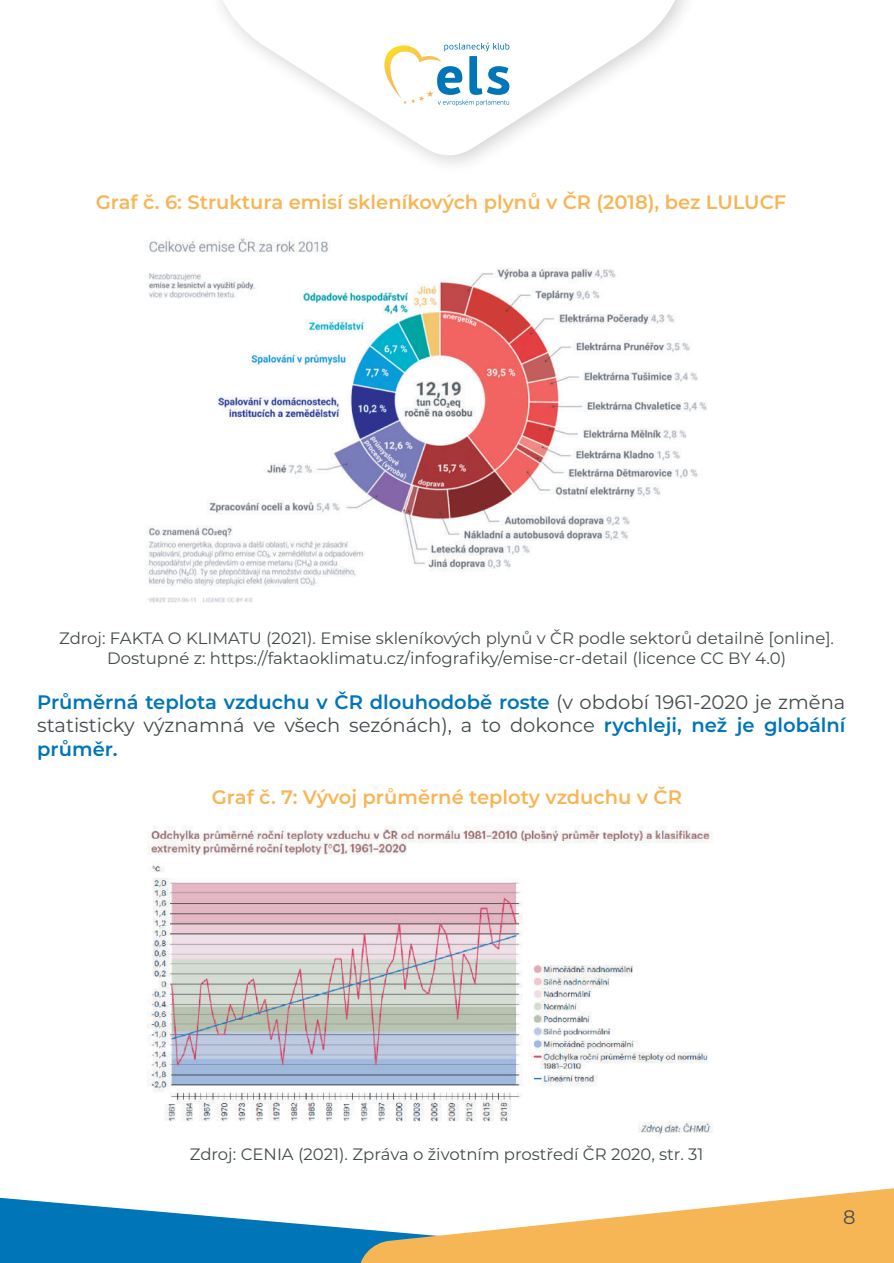
<style>
.page{position:relative;width:894px;height:1263px;background:#fff}
.page>*{position:absolute;margin:0;border:0;box-sizing:border-box;transform-origin:0 0}
.t1{font:19.5px/23.4px "Montserrat";color:#434b4c;text-align:justify}
.t2{font:600 19.5px "Montserrat";color:#f6b655}
.t3{font:16.5px/19.8px "Montserrat";color:#434b4c;text-align:center}
.s1{font-weight:600;color:#0075b7}
</style>
<div class="page">
<svg style="left:220px;top:0;width:460px;height:158px"></svg>
<svg style="left:379px;top:43px;width:130px;height:63px"></svg>
<img style="left:145px;top:238px;width:562px;height:365px">
<img style="left:147px;top:826px;width:566px;height:311px">
<svg style="left:0;top:1188px;width:894px;height:75px"></svg>
<p class="t2" style="left:96px;top:188px;width:692px">Graf č. 6: Struktura emisí skleníkových plynů v ČR (2018), bez LULUCF</p>
<p class="t3" style="left:59px;top:628px;width:776px">Zdroj: FAKTA O KLIMATU (2021). Emise skleníkových plynů v ČR podle sektorů detailně [online].<br>Dostupné z: https://faktaoklimatu.cz/infografiky/emise-cr-detail (licence CC BY 4.0)</p>
<p class="t1" style="left:37px;top:690px;width:809px"><span class="s1">Průměrná teplota vzduchu v ČR dlouhodobě roste</span> (v období 1961-2020 je změna statisticky významná ve všech sezónách), a to dokonce <span class="s1">rychleji, než je globální průměr.</span></p>
<p class="t2" style="left:212px;top:784px;width:471px">Graf č. 7: Vývoj průměrné teploty vzduchu v ČR</p>
<p class="t3" style="left:190px;top:1144px;width:515px">Zdroj: CENIA (2021). Zpráva o životním prostředí ČR 2020, str. 31</p>
<p class="t1" style="left:843px;top:1204px;width:14px">8</p>
</div>
